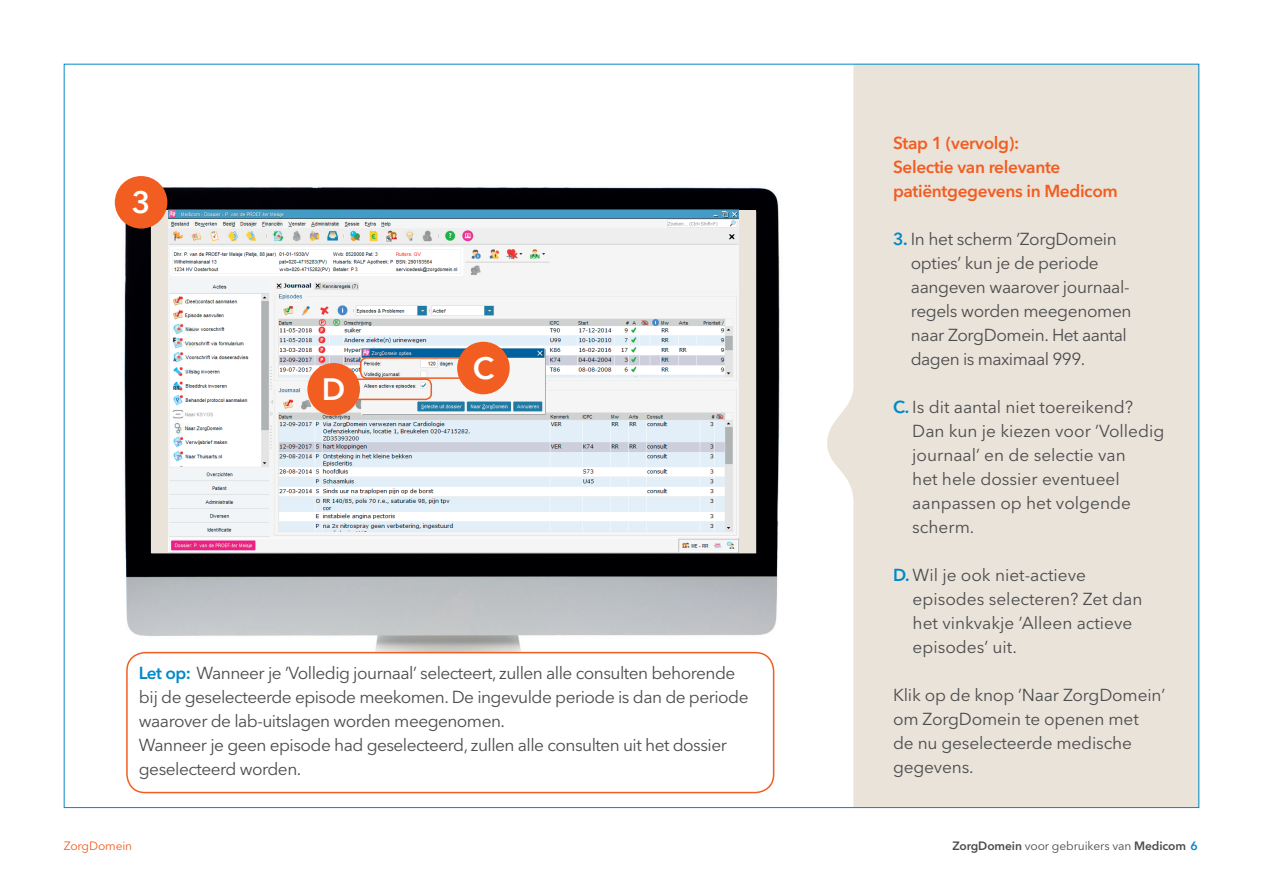
<style>
.page{position:relative;width:1263px;height:893px;background:#fff}
.page>*{position:absolute;margin:0;border:0;box-sizing:border-box;transform-origin:0 0}
.t1{font:600 30.75px "Avenir Next LT Pro";color:#fff}
.t2{font:17.25px/24px "Avenir Next LT Pro";letter-spacing:-.02em;color:#4b4c4d}
.t3{font:17.25px/24px "Avenir Next LT Pro";color:#4b4c4d}
.t4{font:600 17.25px/24px "Avenir Next LT Pro";letter-spacing:-.02em;color:#f25d21}
.t5{font:600 12px "Avenir Next LT Pro";letter-spacing:-.01em;color:#4b4c4d}
.t6{font:12px "Avenir Next LT Pro";letter-spacing:-.01em;color:#f25d21}
.s1{font-weight:600;color:#0089c7}
.s2{font-weight:400}
.s3{color:#0089c7}
</style>
<div class="page">
<svg style="left:827px;top:66px;width:370px;height:740px;background:#eae4dc"></svg>
<img style="left:115px;top:178px;width:665px;height:577px">
<div style="left:151px;top:210px;width:605px;height:343px;background:#e9e3da"></div>
<img style="left:168px;top:210px;width:570px;height:343px">
<div style="left:360px;top:357px;width:120px;height:22px;border:2px solid #f25d21;border-radius:6px"></div>
<div style="left:312px;top:378px;width:120px;height:22px;border:2px solid #f25d21;border-radius:6px"></div>
<div style="left:307px;top:363px;width:53px;height:53px;background:#f25d21;border-radius:50%"></div>
<div style="left:457px;top:342px;width:53px;height:52px;background:#f25d21;border-radius:50%"></div>
<div style="left:127px;top:653px;width:647px;height:140px;background:#fff;border-radius:18px"></div>
<div style="left:126px;top:652px;width:648px;height:141px;border:2px solid #f25d21;border-radius:18px"></div>
<div style="left:115px;top:176px;width:52px;height:53px;background:#f25d21;border-radius:50%"></div>
<h1 class="t1" style="left:132px;top:184px;width:20px">3</h1>
<h1 class="t1" style="left:322px;top:371px;width:25px">D</h1>
<h1 class="t1" style="left:473px;top:349px;width:23px">C</h1>
<p class="t2" style="left:139px;top:661px;width:611px"><span class="s1">Let op:</span> Wanneer je ’Volledig journaal’ selecteert, zullen alle consulten behorende bĳ de geselecteerde episode meekomen. De ingevulde periode is dan de periode waarover de lab-uitslagen worden meegenomen.<br>Wanneer je geen episode had geselecteerd, zullen alle consulten uit het dossier geselecteerd worden.</p>
<p class="t4" style="left:893px;top:131px;width:226px">Stap 1 (vervolg):<br>Selectie van relevante patiëntgegevens in Medicom</p>
<p class="t2" style="left:911px;top:227px;width:222px;text-indent:-18px"><span class="s1">3.</span> In het scherm ’ZorgDomein opties’ kun je de periode aangeven waarover journaal&shy;regels worden meegenomen naar ZorgDomein. Het aantal dagen is maximaal 999.</p>
<p class="t3" style="left:912px;top:395px;width:254px;text-indent:-19px"><span class="s1">C.</span> Is dit aantal niet toereikend?<br>Dan kun je kiezen voor ’Volledig journaal’ en de selectie van<br>het hele dossier eventueel aanpassen op het volgende scherm.</p>
<p class="t3" style="left:913px;top:563px;width:231px;text-indent:-20px"><span class="s1">D.</span> Wil je ook niet-actieve episodes selecteren? Zet dan het vinkvakje ’Alleen actieve episodes’ uit.</p>
<p class="t2" style="left:893px;top:683px;width:274px">Klik op de knop ’Naar ZorgDomein’ om ZorgDomein te openen met<br>de nu geselecteerde medische gegevens.</p>
<p class="t6" style="left:64px;top:839px;width:70px">ZorgDomein</p>
<p class="t5" style="left:952px;top:839px;width:247px">ZorgDomein <span class="s2">voor gebruikers van</span> Medicom <span class="s3">6</span></p>
</div>
